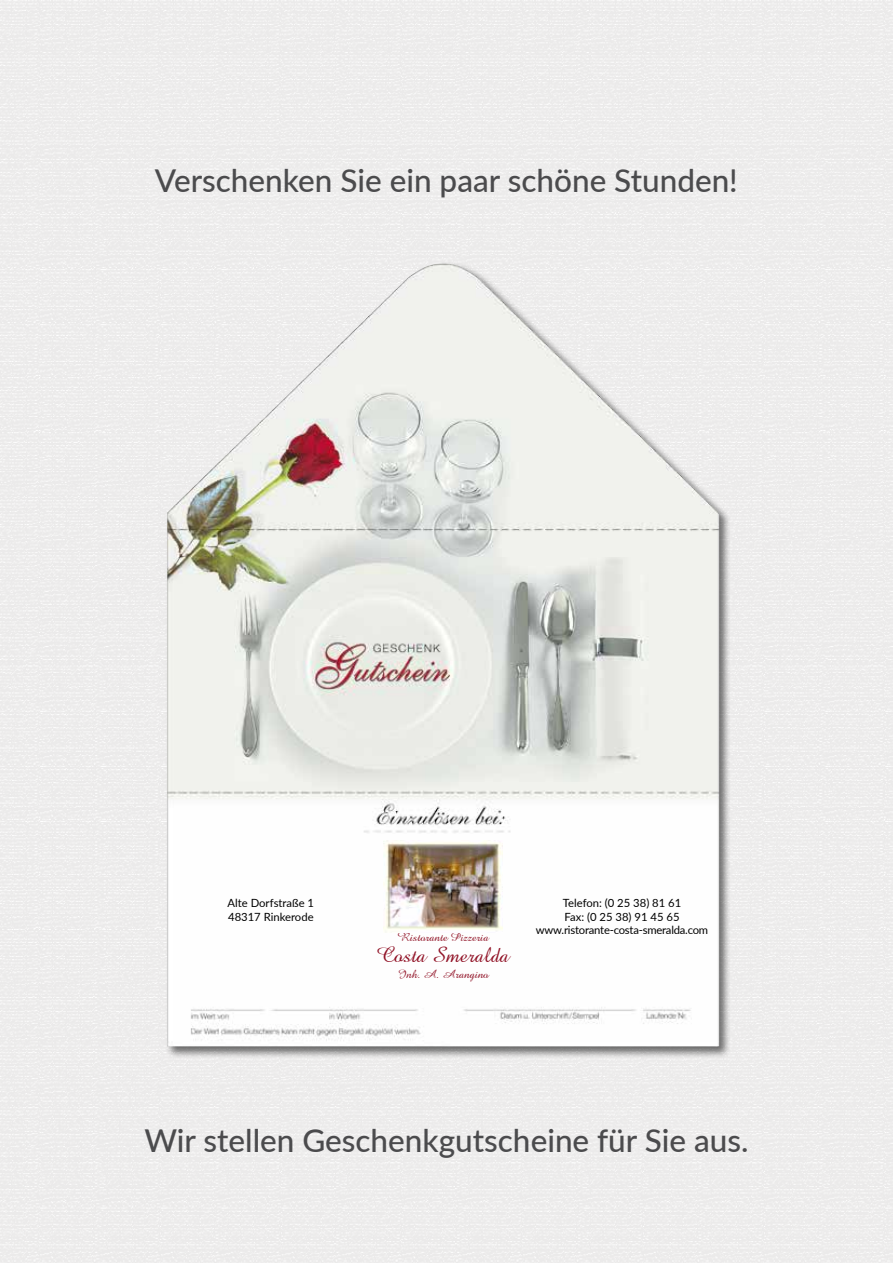
<style>
.page{position:relative;width:893px;height:1263px;background:#edecec}
.page>*{position:absolute;margin:0;border:0;box-sizing:border-box;transform-origin:0 0}
.t1{font:500 31.5px "Lato";color:#4b4b4d}
.t2{font:22.05px "Amazone BT";color:#911327}
.t3{font:12.15px "Amazone BT";color:#911327}
.t4{font:11.25px/13.5px "Lato";letter-spacing:-.005em;color:#000}
</style>
<div class="page">
<div style="left:165px;top:262px;width:566px;height:796px;background:#000;opacity:.55"></div>
<img style="left:167px;top:264px;width:552px;height:783px">
<img style="left:383px;top:840px;width:120px;height:92px">
<h1 class="t1" style="left:155px;top:158px;width:584px">Verschenken Sie ein paar schöne Stunden!</h1>
<p class="t4" style="left:228px;top:896px;width:88px">Alte Dorfstraße 1<br>48317 Rinkerode</p>
<p class="t4" style="left:536px;top:896px;width:174px;text-align:center">Telefon: (0 25 38) 81 61<br>Fax: (0 25 38) 91 45 65 www.ristorante-costa-smeralda.com</p>
<p class="t3" style="left:397px;top:930px;width:93px">Ristorante Pizzeria</p>
<h2 class="t2" style="left:377px;top:942px;width:134px">Costa Smeralda</h2>
<p class="t3" style="left:397px;top:967px;width:93px">Inh. A. Arangino</p>
<h1 class="t1" style="left:144px;top:1118px;width:606px">Wir stellen Geschenkgutscheine für Sie aus.</h1>
</div>
